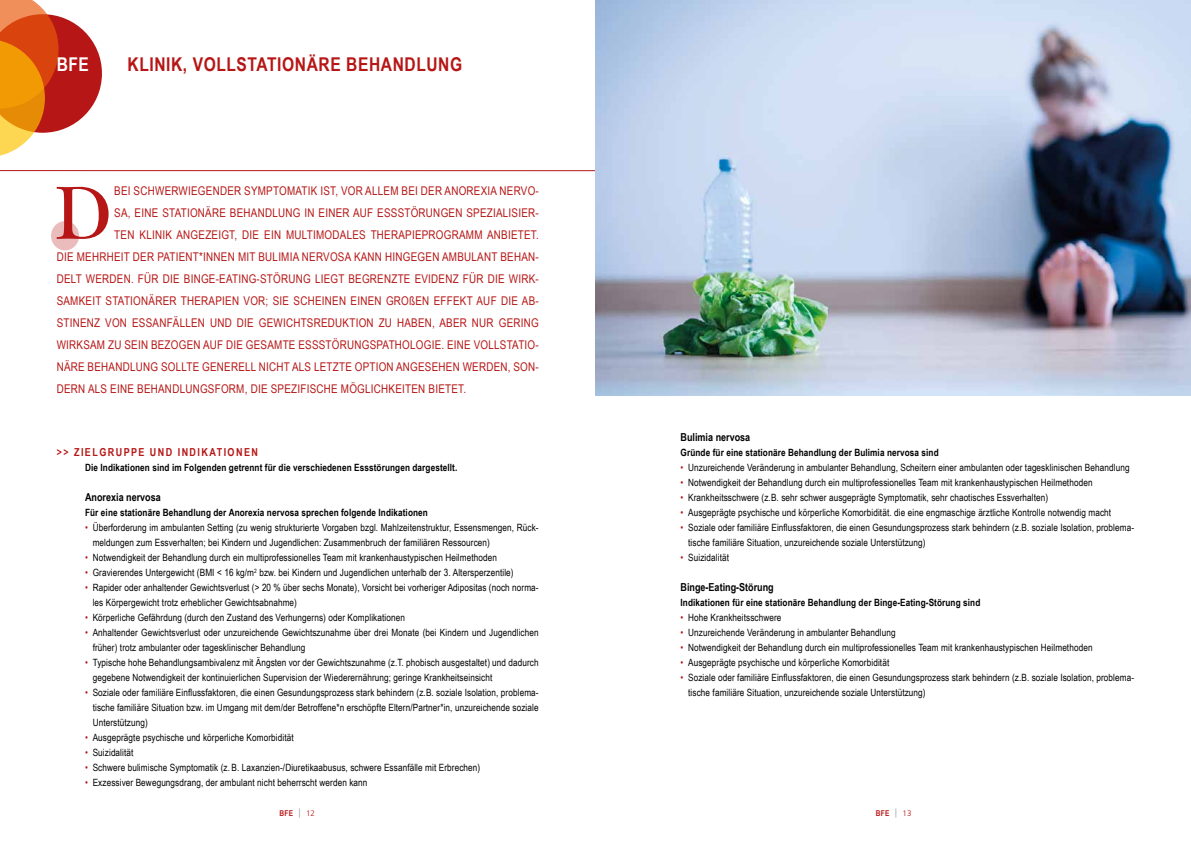
<style>
.page{position:relative;width:1191px;height:842px;background:#fff}
.page>*{position:absolute;margin:0;border:0;box-sizing:border-box;transform-origin:0 0}
.t1{font:78.7px "New Baskerville";color:#b61615}
.t2{font:700 19px "Arial Narrow";letter-spacing:.03em;color:#b61615}
.t3{font:700 19px "Arial Narrow";color:#fff}
.t4{font:12px "Arial Narrow";letter-spacing:.02em;color:#b61615}
.t5{font:700 11px "Arial Narrow";color:#000}
.t6{font:700 11px "Arial Narrow";letter-spacing:.13em;color:#b61615}
.t7{font:10px/15px "Arial Narrow";letter-spacing:.01em;color:#000}
.t8{font:700 10px "Arial Narrow";letter-spacing:.01em;color:#000}
.t9{font:700 8px "Arial Narrow";letter-spacing:.03em;color:#b61615}
.s1{color:#b61615}
.s2{font-family:"Agfa Rotis Sans Serif";font-weight:400;font-size:9px;color:#706f6f}
.s3{font-family:"Frutiger LT Std";font-weight:300}
</style>
<div class="page">
<svg style="left:0;top:0;width:102px;height:156px"></svg>
<hr style="left:0;top:170px;width:595px;height:1px;background:#b61615">
<div style="left:51px;top:221px;width:28px;height:29px;background:#eabcbc;border-radius:50%"></div>
<img style="left:595px;top:0;width:596px;height:395px">
<h2 class="t3" style="left:57px;top:49px;width:34px">BFE</h2>
<h2 class="t2" style="left:128px;top:49px;width:336px">KLINIK, VOLLSTATIONÄRE BEHANDLUNG</h2>
<h1 class="t1" style="left:54px;top:167px;width:60px">D</h1>
<p class="t4" style="left:114px;top:182px;width:426px">BEI SCHWERWIEGENDER SYMPTOMATIK IST, VOR ALLEM BEI DER ANOREXIA NERVO-</p>
<p class="t4" style="left:114px;top:204px;width:426px">SA, EINE STATIONÄRE BEHANDLUNG IN EINER AUF ESSSTÖRUNGEN SPEZIALISIER-</p>
<p class="t4" style="left:114px;top:226px;width:426px">TEN KLINIK ANGEZEIGT, DIE EIN MULTIMODALES THERAPIEPROGRAMM ANBIETET.</p>
<p class="t4" style="left:57px;top:248px;width:483px">DIE MEHRHEIT DER PATIENT*INNEN MIT BULIMIA NERVOSA KANN HINGEGEN AMBULANT BEHAN-</p>
<p class="t4" style="left:57px;top:270px;width:483px">DELT WERDEN. FÜR DIE BINGE-EATING-STÖRUNG LIEGT BEGRENZTE EVIDENZ FÜR DIE WIRK-</p>
<p class="t4" style="left:57px;top:292px;width:483px">SAMKEIT STATIONÄRER THERAPIEN VOR; SIE SCHEINEN EINEN GROSEN EFFEKT AUF DIE AB-</p>
<p class="t4" style="left:57px;top:314px;width:483px">STINENZ VON ESSANFÄLLEN UND DIE GEWICHTSREDUKTION ZU HABEN, ABER NUR GERING</p>
<p class="t4" style="left:57px;top:336px;width:483px">WIRKSAM ZU SEIN BEZOGEN AUF DIE GESAMTE ESSSTÖRUNGSPATHOLOGIE. EINE VOLLSTATIO-</p>
<p class="t4" style="left:57px;top:358px;width:483px">NÄRE BEHANDLUNG SOLLTE GENERELL NICHT ALS LETZTE OPTION ANGESEHEN WERDEN, SON-</p>
<p class="t4" style="left:57px;top:380px;width:411px">DERN ALS EINE BEHANDLUNGSFORM, DIE SPEZIFISCHE MÖGLICHKEITEN BIETET.</p>
<p class="t6" style="left:57px;top:444px;width:203px">&gt;&gt; ZIELGRUPPE UND INDIKATIONEN</p>
<p class="t8" style="left:85px;top:460px;width:374px">Die Indikationen sind im Folgenden getrennt für die verschiedenen Essstörungen dargestellt.</p>
<p class="t5" style="left:85px;top:489px;width:77px">Anorexia nervosa</p>
<p class="t8" style="left:85px;top:505px;width:344px">Für eine stationäre Behandlung der Anorexia nervosa sprechen folgende Indikationen</p>
<p class="t7" style="left:93px;top:520px;width:447px;text-indent:-8px"><span class="s1">•</span> Überforderung im ambulanten Setting (zu wenig strukturierte Vorgaben bzgl. Mahlzeitenstruktur, Essensmengen, Rück&shy;meldungen zum Essverhalten; bei Kindern und Jugendlichen: Zusammenbruch der familiären Ressourcen)</p>
<p class="t7" style="left:85px;top:550px;width:413px"><span class="s1">•</span> Notwendigkeit der Behandlung durch ein multiprofessionelles Team mit krankenhaustypischen Heilmethoden</p>
<p class="t7" style="left:85px;top:565px;width:430px"><span class="s1">•</span> Gravierendes Untergewicht (BMI &lt; 16 kg/m<sup>2</sup> bzw. bei Kindern und Jugendlichen unterhalb der 3. Altersperzentile)</p>
<p class="t7" style="left:93px;top:580px;width:447px;text-indent:-8px"><span class="s1">•</span> Rapider oder anhaltender Gewichtsverlust (&gt; 20 % über sechs Monate), Vorsicht bei vorheriger Adipositas (noch norma&shy;les Körpergewicht trotz erheblicher Gewichtsabnahme)</p>
<p class="t7" style="left:85px;top:610px;width:321px"><span class="s1">•</span> Körperliche Gefährdung (durch den Zustand des Verhungerns) oder Komplikationen</p>
<p class="t7" style="left:93px;top:625px;width:447px;text-indent:-8px"><span class="s1">•</span> Anhaltender Gewichtsverlust oder unzureichende Gewichtszunahme über drei Monate (bei Kindern und Jugendlichen früher) trotz ambulanter oder tagesklinischer Behandlung</p>
<p class="t7" style="left:93px;top:655px;width:447px;text-indent:-8px"><span class="s1">•</span> Typische hohe Behandlungsambivalenz mit Ängsten vor der Gewichtszunahme (z.T. phobisch ausgestaltet) und dadurch gegebene Notwendigkeit der kontinuierlichen Supervision der Wiederernährung; geringe Krankheitseinsicht</p>
<p class="t7" style="left:93px;top:685px;width:447px;text-align:justify;text-indent:-8px"><span class="s1">•</span> Soziale oder familiäre Einflussfaktoren, die einen Gesundungsprozess stark behindern (z.B. soziale Isolation, problema&shy;tische familiäre Situation bzw. im Umgang mit dem/der Betroffene*n erschöpfte Eltern/Partner*in, unzureichende soziale Unterstützung)</p>
<p class="t7" style="left:85px;top:730px;width:210px"><span class="s1">•</span> Ausgeprägte psychische und körperliche Komorbidität</p>
<p class="t7" style="left:85px;top:745px;width:50px"><span class="s1">•</span> Suizidalität</p>
<p class="t7" style="left:85px;top:760px;width:397px"><span class="s1">•</span> Schwere bulimische Symptomatik (z. B. Laxanzien-/Diuretikaabusus, schwere Essanfälle mit Erbrechen)</p>
<p class="t7" style="left:85px;top:775px;width:284px"><span class="s1">•</span> Exzessiver Bewegungsdrang, der ambulant nicht beherrscht werden kann</p>
<p class="t5" style="left:680px;top:429px;width:71px">Bulimia nervosa</p>
<p class="t8" style="left:680px;top:445px;width:260px">Gründe für eine stationäre Behandlung der Bulimia nervosa sind</p>
<p class="t7" style="left:680px;top:460px;width:450px"><span class="s1">•</span> Unzureichende Veränderung in ambulanter Behandlung, Scheitern einer ambulanten oder tagesklinischen Behandlung</p>
<p class="t7" style="left:680px;top:475px;width:413px"><span class="s1">•</span> Notwendigkeit der Behandlung durch ein multiprofessionelles Team mit krankenhaustypischen Heilmethoden</p>
<p class="t7" style="left:680px;top:490px;width:369px"><span class="s1">•</span> Krankheitsschwere (z.B. sehr schwer ausgeprägte Symptomatik, sehr chaotisches Essverhalten)</p>
<p class="t7" style="left:680px;top:505px;width:432px"><span class="s1">•</span> Ausgeprägte psychische und körperliche Komorbidität. die eine engmaschige ärztliche Kontrolle notwendig macht</p>
<p class="t7" style="left:688px;top:520px;width:447px;text-indent:-8px"><span class="s1">•</span> Soziale oder familiäre Einflussfaktoren, die einen Gesundungsprozess stark behindern (z.B. soziale Isolation, problema&shy;tische familiäre Situation, unzureichende soziale Unterstützung)</p>
<p class="t7" style="left:680px;top:550px;width:50px"><span class="s1">•</span> Suizidalität</p>
<p class="t5" style="left:680px;top:579px;width:95px">Binge-Eating-Störung</p>
<p class="t8" style="left:680px;top:595px;width:301px">Indikationen für eine stationäre Behandlung der Binge-Eating-Störung sind</p>
<p class="t7" style="left:680px;top:610px;width:102px"><span class="s1">•</span> Hohe Krankheitsschwere</p>
<p class="t7" style="left:680px;top:625px;width:216px"><span class="s1">•</span> Unzureichende Veränderung in ambulanter Behandlung</p>
<p class="t7" style="left:680px;top:640px;width:413px"><span class="s1">•</span> Notwendigkeit der Behandlung durch ein multiprofessionelles Team mit krankenhaustypischen Heilmethoden</p>
<p class="t7" style="left:680px;top:655px;width:210px"><span class="s1">•</span> Ausgeprägte psychische und körperliche Komorbidität</p>
<p class="t7" style="left:688px;top:670px;width:447px;text-indent:-8px"><span class="s1">•</span> Soziale oder familiäre Einflussfaktoren, die einen Gesundungsprozess stark behindern (z.B. soziale Isolation, problema&shy;tische familiäre Situation, unzureichende soziale Unterstützung)</p>
<p class="t9" style="left:279px;top:807px;width:37px">BFE <span class="s2">|</span> <span class="s3">12</span></p>
<p class="t9" style="left:876px;top:807px;width:37px">BFE <span class="s2">|</span> <span class="s3">13</span></p>
</div>
